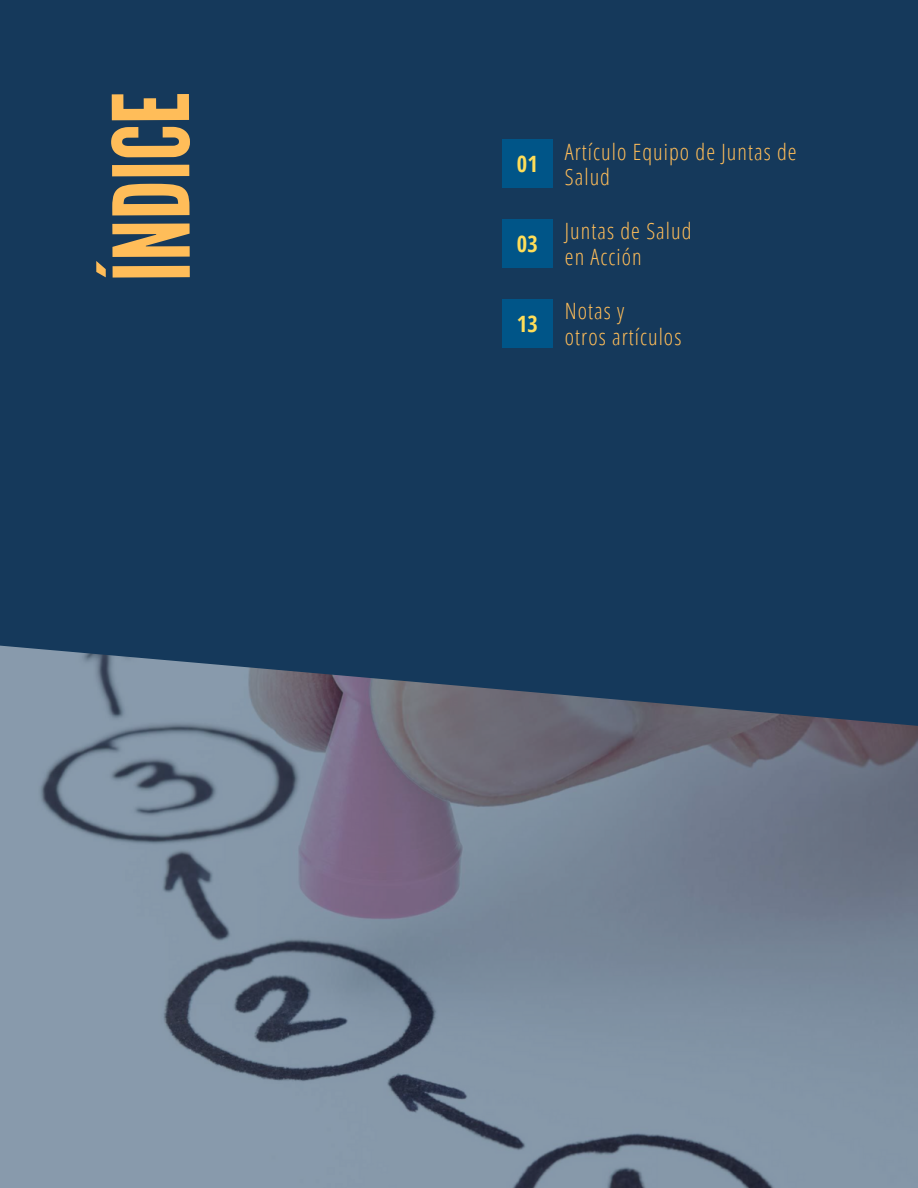
<style>
.page{position:relative;width:918px;height:1188px;background:#15395b}
.page>*{position:absolute;margin:0;border:0;box-sizing:border-box;transform-origin:0 0}
.t1{font:105px "League Gothic";color:#ffbd59}
.t2{font:300 22.5px/25.8px "Open Sans Condensed";letter-spacing:.045em;color:#ffbd59}
.t3{font:700 22.5px "Open Sans Condensed";color:#ffde59}
</style>
<div class="page">
<div style="left:503px;top:299px;width:49px;height:48px;background:#058"></div>
<div style="left:503px;top:219px;width:49px;height:48px;background:#058"></div>
<div style="left:503px;top:140px;width:49px;height:48px;background:#058"></div>
<img style="left:0;top:645px;width:918px;height:543px">
<h1 class="t1" style="left:91px;top:281px;width:192px;rotate:-90deg">NÍ DICE</h1>
<p class="t3" style="left:517px;top:148px;width:22px">01</p>
<p class="t3" style="left:517px;top:228px;width:22px">03</p>
<p class="t3" style="left:517px;top:308px;width:22px">13</p>
<p class="t2" style="left:565px;top:138px;width:233px">Artículo Equipo de Juntas de<br>Salud</p>
<p class="t2" style="left:565px;top:218px;width:128px">Juntas de Salud en Acción</p>
<p class="t2" style="left:565px;top:298px;width:118px">Notas y<br>otros artículos</p>
</div>
